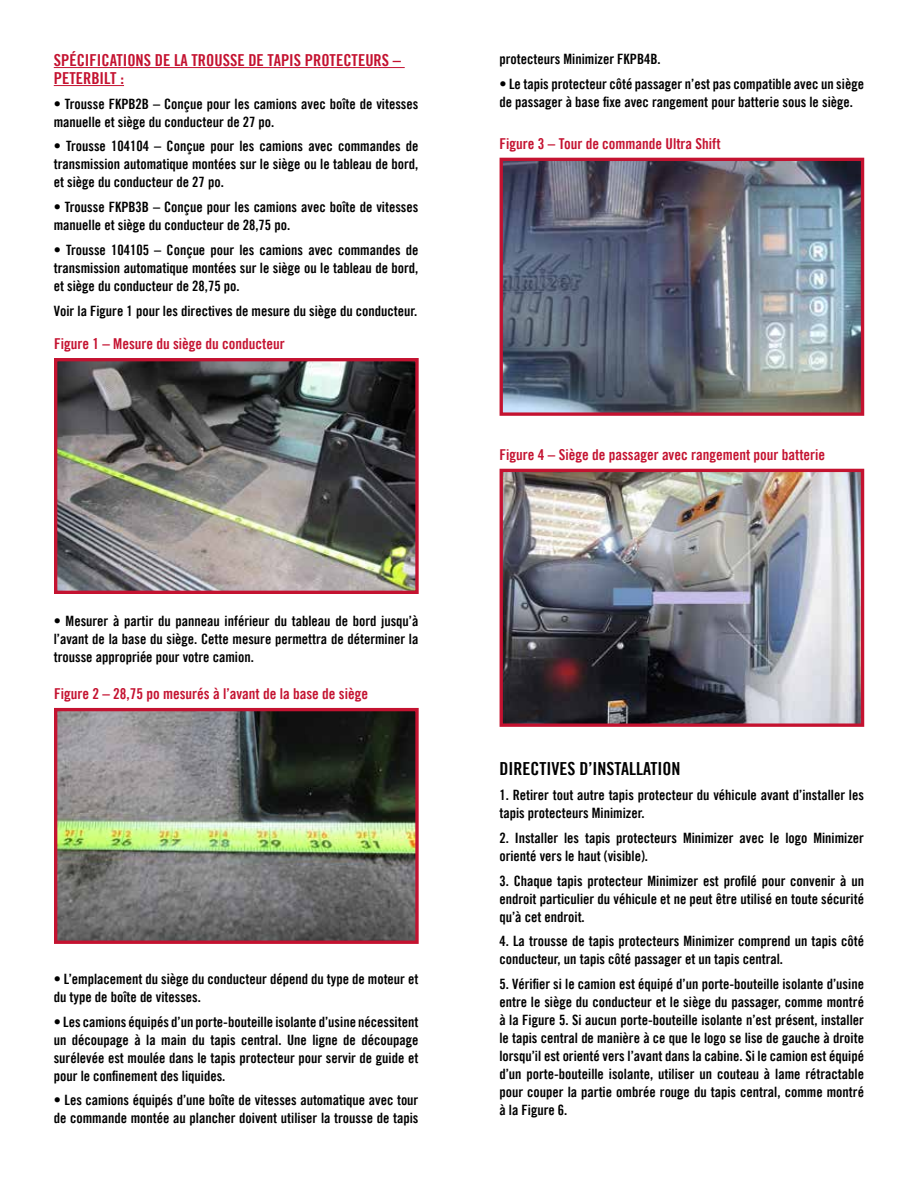
<style>
.page{position:relative;width:918px;height:1188px;background:#fff}
.page>*{position:absolute;margin:0;border:0;box-sizing:border-box;transform-origin:0 0}
.t1{font:18px "Trade Gothic LT Bold Cond Twenty";color:#000}
.t2{font:16.5px/18px "Trade Gothic LT Bold Cond Twenty";color:#c41230}
.t3{font:15px "Trade Gothic LT Bold Cond Twenty";color:#c41230}
.t4{font:14.25px/18px "Trade Gothic LT Bold Cond Twenty";color:#000}
</style>
<div class="page">
<hr style="left:54px;top:67px;width:351px;height:1px;background:#c41230">
<hr style="left:54px;top:85px;width:70px;height:1px;background:#c41230">
<img style="left:58px;top:362px;width:357px;height:228px">
<div style="left:54px;top:358px;width:365px;height:236px;border:3px solid #c41230"></div>
<img style="left:504px;top:162px;width:356px;height:250px">
<div style="left:500px;top:158px;width:364px;height:258px;border:3px solid #c41230"></div>
<img style="left:504px;top:473px;width:356px;height:250px">
<div style="left:500px;top:469px;width:364px;height:258px;border:3px solid #c41230"></div>
<img style="left:58px;top:712px;width:357px;height:228px">
<div style="left:54px;top:708px;width:365px;height:236px;border:3px solid #c41230"></div>
<p class="t2" style="left:54px;top:51px;width:349px">SPÉCIFICATIONS DE LA TROUSSE DE TAPIS PROTECTEURS –<br>PETERBILT :</p>
<p class="t4" style="left:54px;top:94px;width:366px">• Trousse FKPB2B – Conçue pour les camions avec boîte de vitesses manuelle et siège du conducteur de 27 po.</p>
<p class="t4" style="left:54px;top:137px;width:366px;text-align:justify">• Trousse 104104 – Conçue pour les camions avec commandes de transmission automatique montées sur le siège ou le tableau de bord, et siège du conducteur de 27 po.</p>
<p class="t4" style="left:54px;top:198px;width:366px">• Trousse FKPB3B – Conçue pour les camions avec boîte de vitesses manuelle et siège du conducteur de 28,75 po.</p>
<p class="t4" style="left:54px;top:241px;width:366px;text-align:justify">• Trousse 104105 – Conçue pour les camions avec commandes de transmission automatique montées sur le siège ou le tableau de bord, et siège du conducteur de 28,75 po.</p>
<p class="t4" style="left:54px;top:301px;width:365px">Voir la Figure 1 pour les directives de mesure du siège du conducteur.</p>
<p class="t3" style="left:54px;top:335px;width:232px">Figure 1 – Mesure du siège du conducteur</p>
<p class="t4" style="left:54px;top:612px;width:366px;text-align:justify">• Mesurer à partir du panneau inférieur du tableau de bord jusqu’à l’avant de la base du siège. Cette mesure permettra de déterminer la trousse appropriée pour votre camion.</p>
<p class="t3" style="left:54px;top:685px;width:315px">Figure 2 – 28,75 po mesurés à l’avant de la base de siège</p>
<p class="t4" style="left:54px;top:970px;width:366px">• L’emplacement du siège du conducteur dépend du type de moteur et du type de boîte de vitesses.</p>
<p class="t4" style="left:54px;top:1012px;width:366px;text-align:justify">• Les camions équipés d’un porte-bouteille isolante d’usine nécessitent un découpage à la main du tapis central. Une ligne de découpage surélevée est moulée dans le tapis protecteur pour servir de guide et pour le confinement des liquides.</p>
<p class="t4" style="left:54px;top:1091px;width:366px">• Les camions équipés d’une boîte de vitesses automatique avec tour de commande montée au plancher doivent utiliser la trousse de tapis</p>
<p class="t4" style="left:499px;top:50px;width:163px">protecteurs Minimizer FKPB4B.</p>
<p class="t4" style="left:499px;top:75px;width:366px">• Le tapis protecteur côté passager n’est pas compatible avec un siège de passager à base fixe avec rangement pour batterie sous le siège.</p>
<p class="t3" style="left:500px;top:135px;width:222px">Figure 3 – Tour de commande Ultra Shift</p>
<p class="t3" style="left:500px;top:446px;width:327px">Figure 4 – Siège de passager avec rangement pour batterie</p>
<p class="t1" style="left:499px;top:758px;width:182px">DIRECTIVES D’INSTALLATION</p>
<p class="t4" style="left:499px;top:786px;width:366px">1. Retirer tout autre tapis protecteur du véhicule avant d’installer les tapis protecteurs Minimizer.</p>
<p class="t4" style="left:499px;top:829px;width:366px">2. Installer les tapis protecteurs Minimizer avec le logo Minimizer orienté vers le haut (visible).</p>
<p class="t4" style="left:499px;top:871px;width:366px;text-align:justify">3. Chaque tapis protecteur Minimizer est profilé pour convenir à un endroit particulier du véhicule et ne peut être utilisé en toute sécurité qu’à cet endroit.</p>
<p class="t4" style="left:499px;top:932px;width:366px">4. La trousse de tapis protecteurs Minimizer comprend un tapis côté conducteur, un tapis côté passager et un tapis central.</p>
<p class="t4" style="left:499px;top:975px;width:366px;text-align:justify">5. Vérifier si le camion est équipé d’un porte-bouteille isolante d’usine entre le siège du conducteur et le siège du passager, comme montré à la Figure 5. Si aucun porte-bouteille isolante n’est présent, installer le tapis central de manière à ce que le logo se lise de gauche à droite lorsqu’il est orienté vers l’avant dans la cabine. Si le camion est équipé d’un porte-bouteille isolante, utiliser un couteau à lame rétractable pour couper la partie ombrée rouge du tapis central, comme montré à la Figure 6.</p>
</div>
